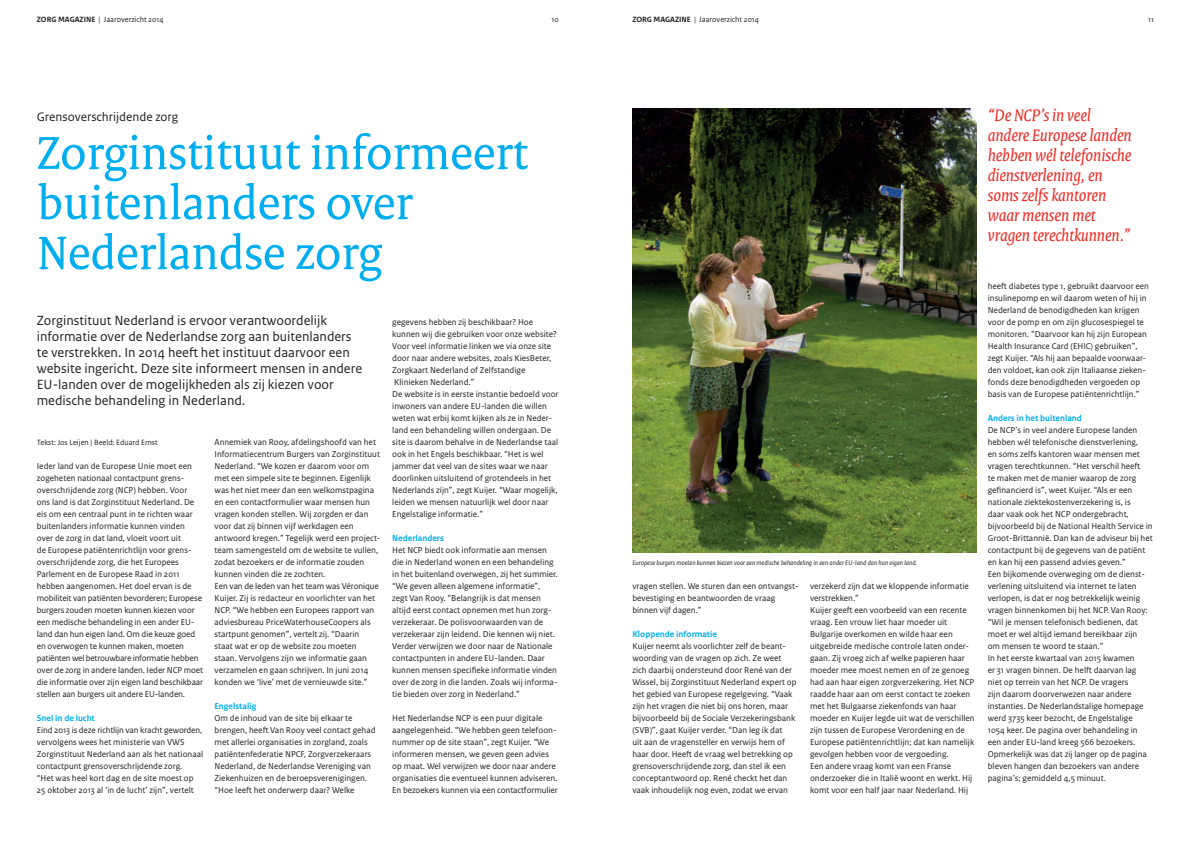
<style>
.page{position:relative;width:1191px;height:842px;background:#fff}
.page>*{position:absolute;margin:0;border:0;box-sizing:border-box;transform-origin:0 0}
.t1{font:50px/50px "Rijksoverheid Serif";color:#00aeef}
.t2{font:italic 18px/20px "Rijksoverheid Serif";color:#ee2a23}
.t3{font:14px/16px "Rijksoverheid Sans Text";color:#231f20}
.t4{font:13px "Rijksoverheid Sans Text";color:#231f20}
.t5{font:9px/12px "Rijksoverheid Sans Text";color:#231f20}
.t6{font:700 9px "Rijksoverheid Sans Text";color:#00aeef}
.t7{font:8px "Rijksoverheid Sans Text";color:#231f20}
.t8{font:700 8px "Rijksoverheid Sans Text";color:#231f20}
.t9{font:italic 7px "Rijksoverheid Sans Text";color:#231f20}
.s1{font-weight:700}
</style>
<div class="page">
<img style="left:632px;top:109px;width:344px;height:444px">
<p class="t8" style="left:37px;top:15px;width:34px">Zorg MAGAZI</p>
<p class="t7" style="left:86px;top:15px;width:79px"><span class="s1">NE</span> | Jaaroverzicht 2014</p>
<p class="t7" style="left:551px;top:15px;width:9px">10</p>
<p class="t8" style="left:632px;top:15px;width:34px">Zorg MAGAZI</p>
<p class="t7" style="left:681px;top:15px;width:79px"><span class="s1">NE</span> | Jaaroverzicht 2014</p>
<p class="t7" style="left:1148px;top:15px;width:7px">11</p>
<h3 class="t4" style="left:37px;top:109px;width:143px">Grensoverschrijdende zorg</h3>
<h1 class="t1" style="left:37px;top:127px;width:492px">Zorginstituut informeert buitenlanders over<br>Nederlandse zorg</h1>
<p class="t3" style="left:37px;top:313px;width:327px">Zorginstituut Nederland is ervoor verantwoordelijk informatie over de Nederlandse zorg aan buitenlanders te verstrekken. In 2014 heeft het instituut daarvoor een website ingericht. Deze site informeert mensen in andere EU-landen over de mogelijkheden als zij kiezen voor medische behandeling in Nederland.</p>
<p class="t7" style="left:37px;top:438px;width:122px">Tekst: Jos Leijen | Beeld: Eduard Ernst</p>
<p class="t5" style="left:37px;top:460px;width:168px">Ieder land van de Europese Unie moet een zogeheten nationaal contactpunt grens&shy;overschrijdende zorg (NCP) hebben. Voor<br>ons land is dat Zorginstituut Nederland. De eis om een centraal punt in te richten waar buitenlanders informatie kunnen vinden over de zorg in dat land, vloeit voort uit<br>de Europese patiëntenrichtlijn voor grens&shy;overschrijdende zorg, die het Europees Parlement en de Europese Raad in 2011 hebben aangenomen. Het doel ervan is de mobiliteit van patiënten bevorderen; Europese burgers zouden moeten kunnen kiezen voor een medische behandeling in een ander EU&shy;land dan hun eigen land. Om die keuze goed en overwogen te kunnen maken, moeten patiënten wel betrouwbare informatie hebben over de zorg in andere landen. Ieder NCP moet die informatie over zijn eigen land beschikbaar stellen aan burgers uit andere EU-landen.</p>
<p class="t6" style="left:37px;top:713px;width:59px">Snel in de lucht</p>
<p class="t5" style="left:37px;top:724px;width:168px">Eind 2013 is deze richtlijn van kracht geworden, vervolgens wees het ministerie van VWS Zorginstituut Nederland aan als het nationaal contactpunt grensoverschrijdende zorg.<br>“Het was heel kort dag en de site moest op 25 oktober 2013 al ‘in de lucht’ zijn”, vertelt</p>
<p class="t5" style="left:214px;top:436px;width:167px">Annemiek van Rooy, afdelingshoofd van het Informatiecentrum Burgers van Zorginstituut Nederland. “We kozen er daarom voor om met een simpele site te beginnen. Eigenlijk was het niet meer dan een welkomstpagina en een contactformulier waar mensen hun vragen konden stellen. Wij zorgden er dan voor dat zij binnen vijf werkdagen een antwoord kregen.” Tegelijk werd een project&shy;team samengesteld om de website te vullen, zodat bezoekers er de informatie zouden kunnen vinden die ze zochten.<br>Een van de leden van het team was Véronique Kuijer. Zij is redacteur en voorlichter van het NCP. “We hebben een Europees rapport van adviesbureau PriceWaterhouseCoopers als startpunt genomen”, vertelt zij. “Daarin<br>staat wat er op de website zou moeten staan. Vervolgens zijn we informatie gaan verzamelen en gaan schrijven. In juni 2014 konden we ‘live’ met de vernieuwde site.”</p>
<p class="t6" style="left:214px;top:701px;width:43px">Engelstalig</p>
<p class="t5" style="left:214px;top:712px;width:162px">Om de inhoud van de site bij elkaar te brengen, heeft Van Rooy veel contact gehad met allerlei organisaties in zorgland, zoals patiëntenfederatie NPCF, Zorgverzekeraars Nederland, de Nederlandse Vereniging van Ziekenhuizen en de beroepsverenigingen. “Hoe leeft het onderwerp daar? Welke</p>
<p class="t5" style="left:392px;top:316px;width:168px">gegevens hebben zij beschikbaar? Hoe kunnen wij die gebruiken voor onze website?<br>Voor veel informatie linken we via onze site door naar andere websites, zoals KiesBeter, Zorgkaart Nederland of Zelfstandige Klinieken Nederland.”<br>De website is in eerste instantie bedoeld voor inwoners van andere EU-landen die willen weten wat erbij komt kijken als ze in Neder&shy;land een behandeling willen ondergaan. De site is daarom behalve in de Nederlandse taal ook in het Engels beschikbaar. “Het is wel jammer dat veel van de sites waar we naar doorlinken uitsluitend of grotendeels in het Nederlands zijn”, zegt Kuijer. “Waar mogelijk, leiden we mensen natuurlijk wel door naar Engelstalige informatie.”</p>
<p class="t6" style="left:392px;top:533px;width:53px">Nederlanders</p>
<p class="t5" style="left:392px;top:544px;width:167px">Het NCP biedt ook informatie aan mensen die in Nederland wonen en een behandeling in het buitenland overwegen, zij het summier. “We geven alleen algemene informatie”, zegt Van Rooy. “Belangrijk is dat mensen altijd eerst contact opnemen met hun zorg&shy;verzekeraar. De polisvoorwaarden van de verzekeraar zijn leidend. Die kennen wij niet.<br>Verder verwijzen we door naar de Nationale contactpunten in andere EU-landen. Daar kunnen mensen specifieke informatie vinden over de zorg in die landen. Zoals wij informa&shy;tie bieden over zorg in Nederland.”</p>
<p class="t5" style="left:392px;top:712px;width:167px">Het Nederlandse NCP is een puur digitale aangelegenheid. “We hebben geen telefoon&shy;nummer op de site staan”, zegt Kuijer. “We informeren mensen, we geven geen advies op maat. Wel verwijzen we door naar andere organisaties die eventueel kunnen adviseren.<br>En bezoekers kunnen via een contactformulier</p>
<h2 class="t2" style="left:987px;top:105px;width:145px">“De NCP’s in veel andere Europese landen hebben wél telefonische dienstverlening, en soms zelfs kantoren waar mensen met vragen terechtkunnen.”</h2>
<p class="t9" style="left:632px;top:559px;width:286px">Europese burgers moeten kunnen kiezen voor een medische behandeling in een ander EU-land dan hun eigen land.</p>
<p class="t5" style="left:632px;top:580px;width:168px">vragen stellen. We sturen dan een ontvangst&shy;bevestiging en beantwoorden de vraag binnen vijf dagen.”</p>
<p class="t6" style="left:632px;top:629px;width:86px">Kloppende informatie</p>
<p class="t5" style="left:632px;top:640px;width:166px">Kuijer neemt als voorlichter zelf de beant&shy;woording van de vragen op zich. Ze weet zich daarbij ondersteund door René van der Wissel, bij Zorginstituut Nederland expert op het gebied van Europese regelgeving. “Vaak zijn het vragen die niet bij ons horen, maar bijvoorbeeld bij de Sociale Verzekeringsbank (SVB)”, gaat Kuijer verder. “Dan leg ik dat<br>uit aan de vragensteller en verwijs hem of haar door. Heeft de vraag wel betrekking op grensoverschrijdende zorg, dan stel ik een conceptantwoord op. René checkt het dan vaak inhoudelijk nog even, zodat we ervan</p>
<p class="t5" style="left:810px;top:580px;width:166px">verzekerd zijn dat we kloppende informatie verstrekken.”<br>Kuijer geeft een voorbeeld van een recente vraag. Een vrouw liet haar moeder uit Bulgarije overkomen en wilde haar een uitgebreide medische controle laten onder&shy;gaan. Zij vroeg zich af welke papieren haar moeder mee moest nemen en of ze genoeg had aan haar eigen zorgverzekering. Het NCP raadde haar aan om eerst contact te zoeken met het Bulgaarse ziekenfonds van haar moeder en Kuijer legde uit wat de verschillen zijn tussen de Europese Verordening en de Europese patiëntenrichtlijn; dat kan namelijk gevolgen hebben voor de vergoeding.<br>Een andere vraag komt van een Franse onderzoeker die in Italië woont en werkt. Hij komt voor een half jaar naar Nederland. Hij</p>
<p class="t5" style="left:987px;top:280px;width:163px">heeft diabetes type 1, gebruikt daarvoor een insulinepomp en wil daarom weten of hij in Nederland de benodigdheden kan krijgen voor de pomp en om zijn glucosespiegel te monitoren. “Daarvoor kan hij zijn European Health Insurance Card (EHIC) gebruiken”, zegt Kuijer. “Als hij aan bepaalde voorwaar&shy;den voldoet, kan ook zijn Italiaanse zieken&shy;fonds deze benodigdheden vergoeden op basis van de Europese patiëntenrichtlijn.”</p>
<p class="t6" style="left:987px;top:413px;width:96px">Anders in het buitenland</p>
<p class="t5" style="left:987px;top:424px;width:166px">De NCP’s in veel andere Europese landen hebben wél telefonische dienstverlening,<br>en soms zelfs kantoren waar mensen met vragen terechtkunnen. “Het verschil heeft<br>te maken met de manier waarop de zorg gefinancierd is”, weet Kuijer. “Als er een nationale ziektekostenverzekering is, is<br>daar vaak ook het NCP ondergebracht, bijvoorbeeld bij de National Health Service in Groot-Brittannië. Dan kan de adviseur bij het contactpunt bij de gegevens van de patiënt en kan hij een passend advies geven.”<br>Een bijkomende overweging om de dienst&shy;verlening uitsluitend via internet te laten verlopen, is dat er nog betrekkelijk weinig vragen binnenkomen bij het NCP. Van Rooy: “Wil je mensen telefonisch bedienen, dat moet er wel altijd iemand bereikbaar zijn<br>om mensen te woord te staan.”<br>In het eerste kwartaal van 2015 kwamen<br>er 31 vragen binnen. De helft daarvan lag niet op terrein van het NCP. De vragers<br>zijn daarom doorverwezen naar andere instanties. De Nederlandstalige homepage werd 3735 keer bezocht, de Engelstalige<br>1054 keer. De pagina over behandeling in een ander EU-land kreeg 566 bezoekers.<br>Opmerkelijk was dat zij langer op de pagina bleven hangen dan bezoekers van andere pagina’s; gemiddeld 4,5 minuut.</p>
</div>
